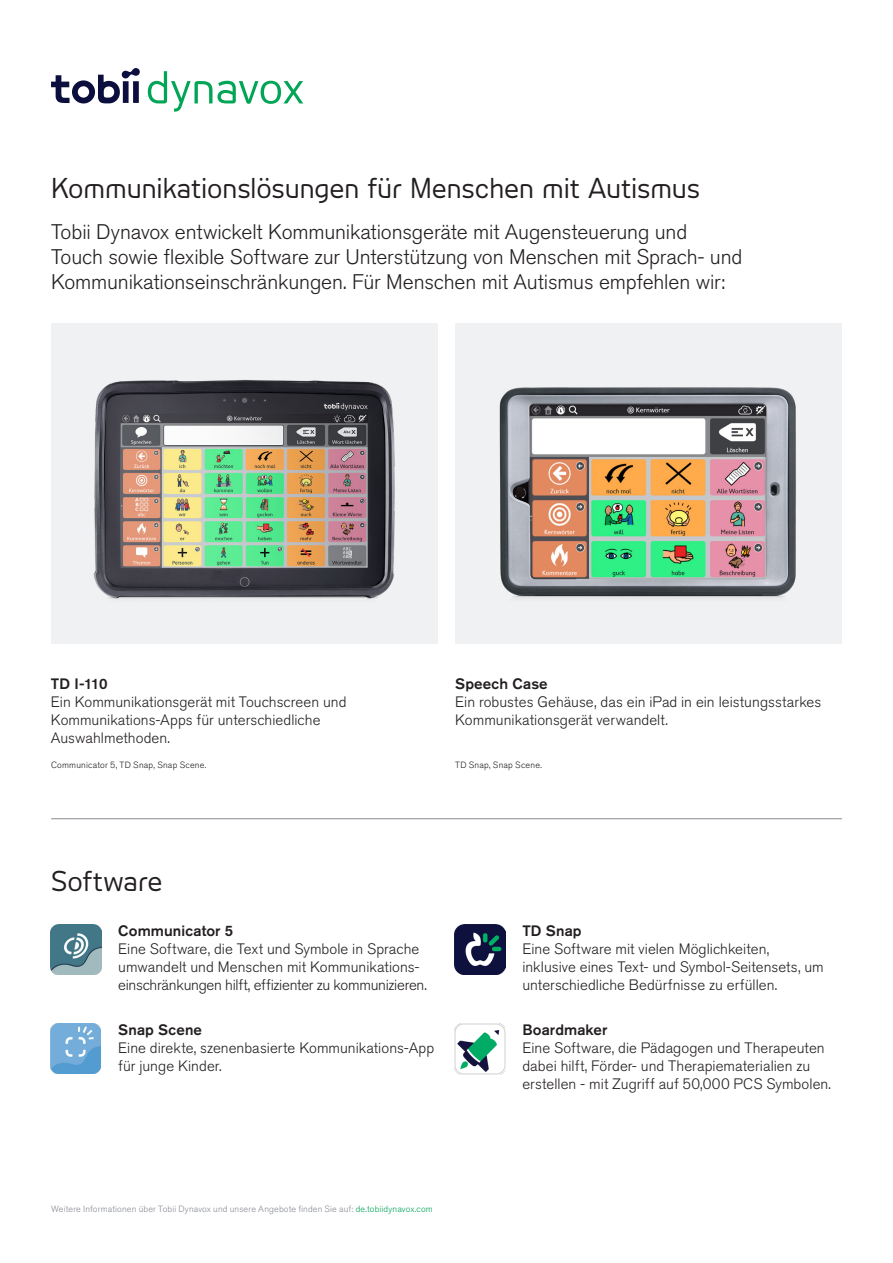
<style>
.page{position:relative;width:893px;height:1263px;background:#fff}
.page>*{position:absolute;margin:0;border:0;box-sizing:border-box;transform-origin:0 0}
.H2_18pt_L{font:27px "Tele Voice";letter-spacing:-.005em;color:#231f20}
.H3_14pt_L{font:300 21px/25.2px "Akzidenz Grotesk BE";letter-spacing:-.005em;color:#231f20}
.H4_10pt_L{font:300 15px/18px "Akzidenz Grotesk BE";color:#231f20}
.H4_10pt_L-2{font:500 15px "Akzidenz Grotesk BE";letter-spacing:.01em;color:#231f20}
.t1{font:300 9px "Akzidenz Grotesk BE";letter-spacing:.015em;color:#878b92}
.H5_6pt_L{font:300 9px "Akzidenz Grotesk BE";letter-spacing:.025em;color:#231f20}
.s1{color:#00a556}
</style>
<div class="page">
<div style="left:455px;top:323px;width:387px;height:321px;background:#f0f1f2"></div>
<div style="left:51px;top:323px;width:387px;height:321px;background:#f0f1f2"></div>
<img style="left:455px;top:1024px;width:50px;height:50px">
<div style="left:455px;top:1024px;width:50px;height:50px;border:1px solid #cfd0d0;border-radius:9px"></div>
<img style="left:455px;top:924px;width:50px;height:51px">
<img style="left:51px;top:924px;width:50px;height:51px">
<img style="left:51px;top:1024px;width:50px;height:50px">
<img style="left:93px;top:380px;width:302px;height:220px">
<img style="left:499px;top:387px;width:297px;height:211px">
<hr style="left:51px;top:818px;width:791px;height:1px;background:#878b92">
<svg style="left:148px;top:71px;width:155px;height:41px"></svg>
<svg style="left:51px;top:68px;width:89px;height:35px"></svg>
<p class="H2_18pt_L" style="left:51px;top:172px;width:651px">Kommunikationslösungen für Menschen mit Autismus</p>
<p class="H3_14pt_L" style="left:51px;top:219px;width:693px">Tobii Dynavox entwickelt Kommunikationsgeräte mit Augensteuerung und<br>Touch sowie flexible Software zur Unterstützung von Menschen mit Sprach- und<br>Kommunikationseinschränkungen. Für Menschen mit Autismus empfehlen wir:</p>
<p class="H4_10pt_L-2" style="left:455px;top:674px;width:94px">Speech Case</p>
<p class="H4_10pt_L" style="left:455px;top:693px;width:368px">Ein robustes Gehäuse, das ein iPad in ein leistungsstarkes<br>Kommunikationsgerät verwandelt.</p>
<p class="H4_10pt_L-2" style="left:51px;top:674px;width:58px">TD I-110</p>
<p class="H4_10pt_L" style="left:51px;top:693px;width:297px">Ein Kommunikationsgerät mit Touchscreen und<br>Kommunikations-Apps für unterschiedliche<br>Auswahlmethoden.</p>
<p class="H5_6pt_L" style="left:51px;top:759px;width:157px">Communicator 5, TD Snap, Snap Scene.</p>
<p class="H5_6pt_L" style="left:455px;top:759px;width:88px">TD Snap, Snap Scene.</p>
<p class="H2_18pt_L" style="left:51px;top:865px;width:113px">Software</p>
<p class="H4_10pt_L-2" style="left:118px;top:921px;width:117px">Communicator 5</p>
<p class="H4_10pt_L" style="left:118px;top:940px;width:310px">Eine Software, die Text und Symbole in Sprache umwandelt und Menschen mit Kommunikations&shy;einschränkungen hilft, effizienter zu kommunizieren.</p>
<p class="H4_10pt_L-2" style="left:118px;top:1020px;width:85px">Snap Scene</p>
<p class="H4_10pt_L" style="left:118px;top:1039px;width:318px">Eine direkte, szenenbasierte Kommunikations-App für junge Kinder.</p>
<p class="t1" style="left:51px;top:1204px;width:383px">Weitere Informationen über Tobii Dynavox und unsere Angebote finden Sie auf: <span class="s1">de.tobiidynavox.com</span></p>
<p class="H4_10pt_L-2" style="left:522px;top:921px;width:61px">TD Snap</p>
<p class="H4_10pt_L" style="left:522px;top:940px;width:303px">Eine Software mit vielen Möglichkeiten, inklusive eines Text- und Symbol-Seitensets, um unterschiedliche Bedürfnisse zu erfüllen.</p>
<p class="H4_10pt_L-2" style="left:522px;top:1020px;width:87px">Boardmaker</p>
<p class="H4_10pt_L" style="left:522px;top:1039px;width:310px">Eine Software, die Pädagogen und Therapeuten dabei hilft, Förder- und Therapiematerialien zu erstellen - mit Zugriff auf 50,000 PCS Symbolen.</p>
</div>
